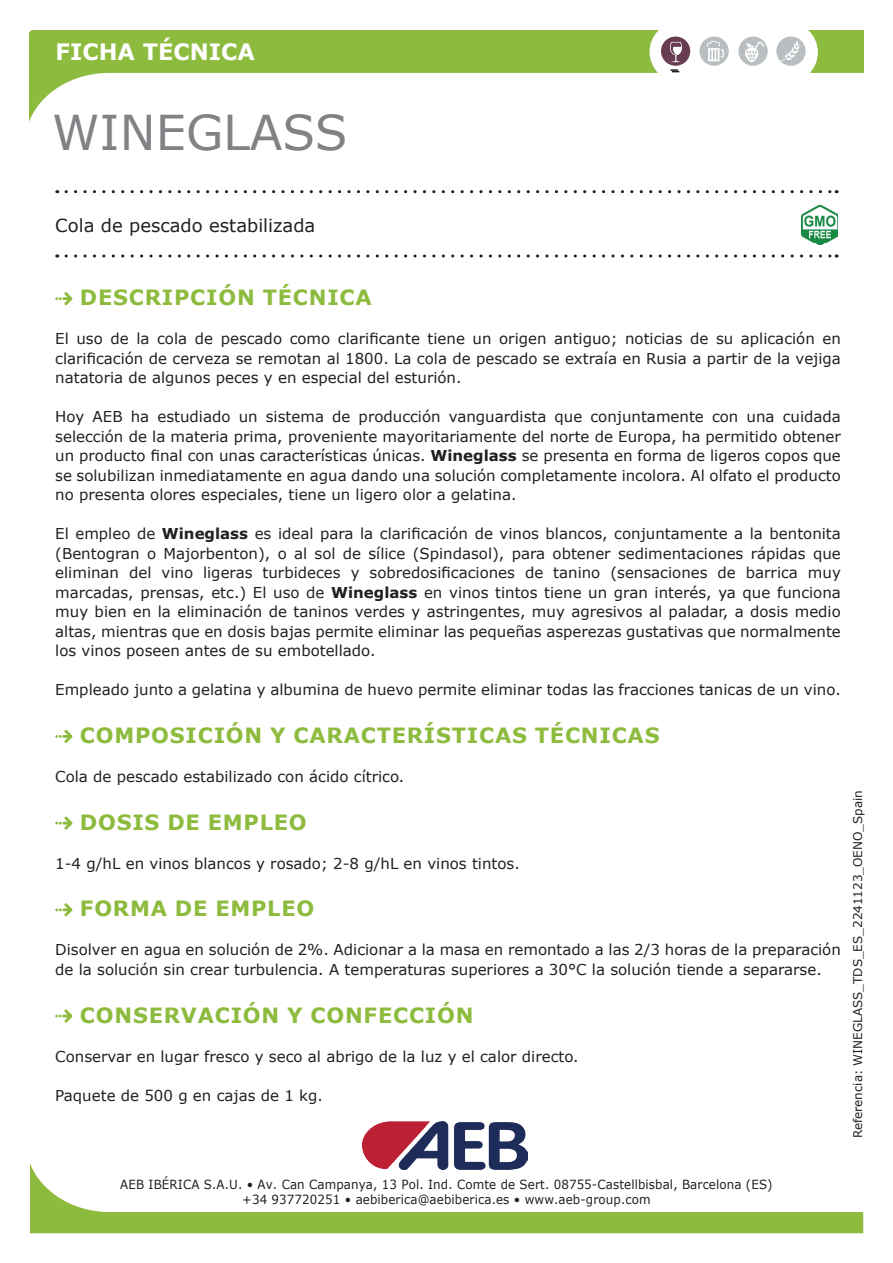
<style>
.page{position:relative;width:893px;height:1263px;background:#fff}
.page>*{position:absolute;margin:0;border:0;box-sizing:border-box;transform-origin:0 0}
.t1{font:48px "Verdana";color:#808285}
.t2{font:700 22.5px "Verdana";color:#fff}
.t3{font:700 21px "Verdana";letter-spacing:.035em;color:#8dbb3e}
.t4{font:18px "Verdana";color:#231f20}
.t5{font:15px/19.5px "Verdana";color:#231f20;text-align:justify}
.t6{font:12.6px/15.1px "Verdana";letter-spacing:.01em;color:#231f20;text-align:center;scale:.94 1}
.t7{font:12px "Verdana";color:#231f20}
.s1{font-weight:700}
</style>
<div class="page">
<img style="left:363px;top:1121px;width:164px;height:42px">
<svg style="left:30px;top:1163px;width:833px;height:70px"></svg>
<svg style="left:30px;top:30px;width:833px;height:89px"></svg>
<div style="left:651px;top:22px;width:167px;height:60px;background:#fff;border-radius:30px"></div>
<div style="left:776px;top:37px;width:30px;height:29px;background:#b9bec0;border-radius:50%"></div>
<svg style="left:781px;top:40px;width:19px;height:21px"></svg>
<div style="left:738px;top:37px;width:30px;height:29px;background:#b9bec0;border-radius:50%"></div>
<div style="left:661px;top:37px;width:29px;height:29px;background:#693d51;border-radius:50%"></div>
<div style="left:699px;top:37px;width:30px;height:29px;background:#b9bec0;border-radius:50%"></div>
<svg style="left:707px;top:41px;width:17px;height:20px"></svg>
<svg style="left:670px;top:42px;width:12px;height:20px"></svg>
<svg style="left:745px;top:41px;width:20px;height:21px"></svg>
<svg style="left:66px;top:190px;width:771px;height:3px"></svg>
<svg style="left:66px;top:254px;width:771px;height:4px"></svg>
<svg style="left:670px;top:69px;width:9px;height:3px"></svg>
<svg style="left:55px;top:292px;width:17px;height:13px"></svg>
<svg style="left:55px;top:730px;width:17px;height:13px"></svg>
<svg style="left:55px;top:816px;width:17px;height:14px"></svg>
<svg style="left:55px;top:903px;width:17px;height:13px"></svg>
<svg style="left:55px;top:1009px;width:17px;height:13px"></svg>
<img style="left:802px;top:206px;width:36px;height:39px">
<h2 class="t2" style="left:56px;top:36px;width:201px">FICHA TÉCNICA</h2>
<h1 class="t1" style="left:52px;top:100px;width:297px">WINEGLASS</h1>
<p class="t4" style="left:55px;top:213px;width:262px">Cola de pescado estabilizada</p>
<h3 class="t3" style="left:80px;top:283px;width:293px">DESCRIPCIÓN TÉCNICA</h3>
<p class="t5" style="left:55px;top:329px;width:787px">El uso de la cola de pescado como clarificante tiene un origen antiguo; noticias de su aplicación en clarificación de cerveza se remotan al 1800. La cola de pescado se extraía en Rusia a partir de la vejiga natatoria de algunos peces y en especial del esturión.</p>
<p class="t5" style="left:55px;top:407px;width:787px">Hoy AEB ha estudiado un sistema de producción vanguardista que conjuntamente con una cuidada selección de la materia prima, proveniente mayoritariamente del norte de Europa, ha permitido obtener un producto final con unas características únicas. <span class="s1">Wineglass</span> se presenta en forma de ligeros copos que se solubilizan inmediatamente en agua dando una solución completamente incolora. Al olfato el producto no presenta olores especiales, tiene un ligero olor a gelatina.</p>
<p class="t5" style="left:55px;top:524px;width:787px">El empleo de <span class="s1">Wineglass</span> es ideal para la clarificación de vinos blancos, conjuntamente a la bentonita (Bentogran o Majorbenton), o al sol de sílice (Spindasol), para obtener sedimentaciones rápidas que eliminan del vino ligeras turbideces y sobredosificaciones de tanino (sensaciones de barrica muy marcadas, prensas, etc.) El uso de <span class="s1">Wineglass</span> en vinos tintos tiene un gran interés, ya que funciona muy bien en la eliminación de taninos verdes y astringentes, muy agresivos al paladar, a dosis medio altas, mientras que en dosis bajas permite eliminar las pequeñas asperezas gustativas que normalmente los vinos poseen antes de su embotellado.</p>
<p class="t5" style="left:55px;top:680px;width:787px">Empleado junto a gelatina y albumina de huevo permite eliminar todas las fracciones tanicas de un vino.</p>
<h3 class="t3" style="left:80px;top:720px;width:581px">COMPOSICIÓN Y CARACTERÍSTICAS TÉCNICAS</h3>
<p class="t5" style="left:55px;top:767px;width:351px">Cola de pescado estabilizado con ácido cítrico.</p>
<h3 class="t3" style="left:80px;top:807px;width:228px">DOSIS DE EMPLEO</h3>
<p class="t5" style="left:55px;top:853px;width:466px">1-4 g/hL en vinos blancos y rosado; 2-8 g/hL en vinos tintos.</p>
<h3 class="t3" style="left:80px;top:894px;width:236px">FORMA DE EMPLEO</h3>
<p class="t5" style="left:55px;top:940px;width:787px">Disolver en agua en solución de 2%. Adicionar a la masa en remontado a las 2/3 horas de la preparación de la solución sin crear turbulencia. A temperaturas superiores a 30°C la solución tiende a separarse.</p>
<h3 class="t3" style="left:80px;top:1000px;width:395px">CONSERVACIÓN Y CONFECCIÓN</h3>
<p class="t5" style="left:55px;top:1046px;width:525px">Conservar en lugar fresco y seco al abrigo de la luz y el calor directo.</p>
<p class="t5" style="left:55px;top:1085px;width:269px">Paquete de 500 g en cajas de 1 kg.</p>
<p class="t7" style="left:850px;top:1138px;width:350px;rotate:-90deg">Referencia: WINEGLASS_TDS_ES_2241123_OENO_Spain</p>
<p class="t6" style="left:120px;top:1176px;width:695px">AEB IBÉRICA S.A.U. • Av. Can Campanya, 13 Pol. Ind. Comte de Sert. 08755-Castellbisbal, Barcelona (ES) +34 937720251 • aebiberica@aebiberica.es • www.aeb-group.com</p>
</div>
